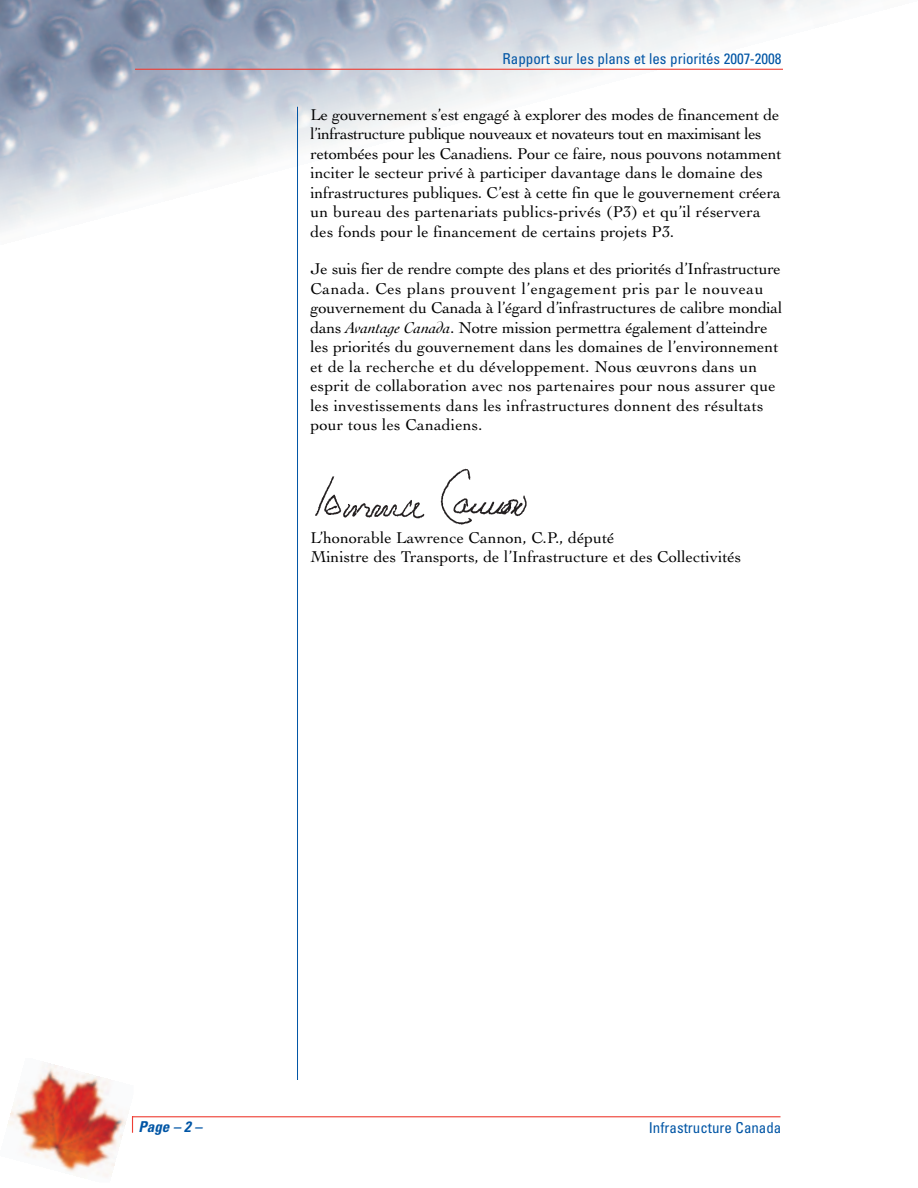
<style>
.page{position:relative;width:918px;height:1188px;background:#fff}
.page>*{position:absolute;margin:0;border:0;box-sizing:border-box;transform-origin:0 0}
.t1{font:16.5px/19.5px "Cochin";color:#000}
.t2{font:condensed 15px "Univers";color:#0155a5}
.t3{font:italic 700 condensed 15px "Univers";color:#0155a5}
.s1{font-style:italic}
</style>
<div class="page">
<img style="left:0;top:0;width:849px;height:232px">
<hr style="left:132px;top:1116px;width:649px;height:1px;background:#ee3e34">
<hr style="left:135px;top:69px;width:648px;height:1px;background:#ee3e34">
<hr style="left:297px;top:107px;width:1px;height:973px;background:#0155a5">
<img style="left:7px;top:1063px;width:127px;height:114px">
<img style="left:315px;top:469px;width:212px;height:56px">
<p class="t2" style="left:503px;top:53px;width:280px">Rapport sur les plans et les priorités 2007-2008</p>
<p class="t1" style="left:310px;top:106px;width:473px">Le gouvernement s’est engagé à explorer des modes de financement de l’infrastructure publique nouveaux et novateurs tout en maximisant les retombées pour les Canadiens. Pour ce faire, nous pouvons notamment inciter le secteur privé à participer davantage dans le domaine des infrastructures publiques. C’est à cette fin que le gouvernement créera un bureau des partenariats publics-privés (P3) et qu’il réservera des fonds pour le financement de certains projets P3.</p>
<p class="t1" style="left:310px;top:261px;width:473px">Je suis fier de rendre compte des plans et des priorités d’Infrastructure Canada. Ces plans prouvent l’engagement pris par le nouveau gouvernement du Canada à l’égard d’infrastructures de calibre mondial dans <span class="s1">Avantage Canada</span>. Notre mission permettra également d’atteindre les priorités du gouvernement dans les domaines de l’environnement et de la recherche et du développement. Nous œuvrons dans un esprit de collaboration avec nos partenaires pour nous assurer que les investissements dans les infrastructures donnent des résultats pour tous les Canadiens.</p>
<p class="t1" style="left:310px;top:529px;width:432px">L’honorable Lawrence Cannon, C.P., député<br>Ministre des Transports, de l’Infrastructure et des Collectivités</p>
<p class="t3" style="left:139px;top:1122px;width:68px">Page – 2 –</p>
<p class="t2" style="left:649px;top:1123px;width:134px">Infrastructure Canada</p>
</div>
